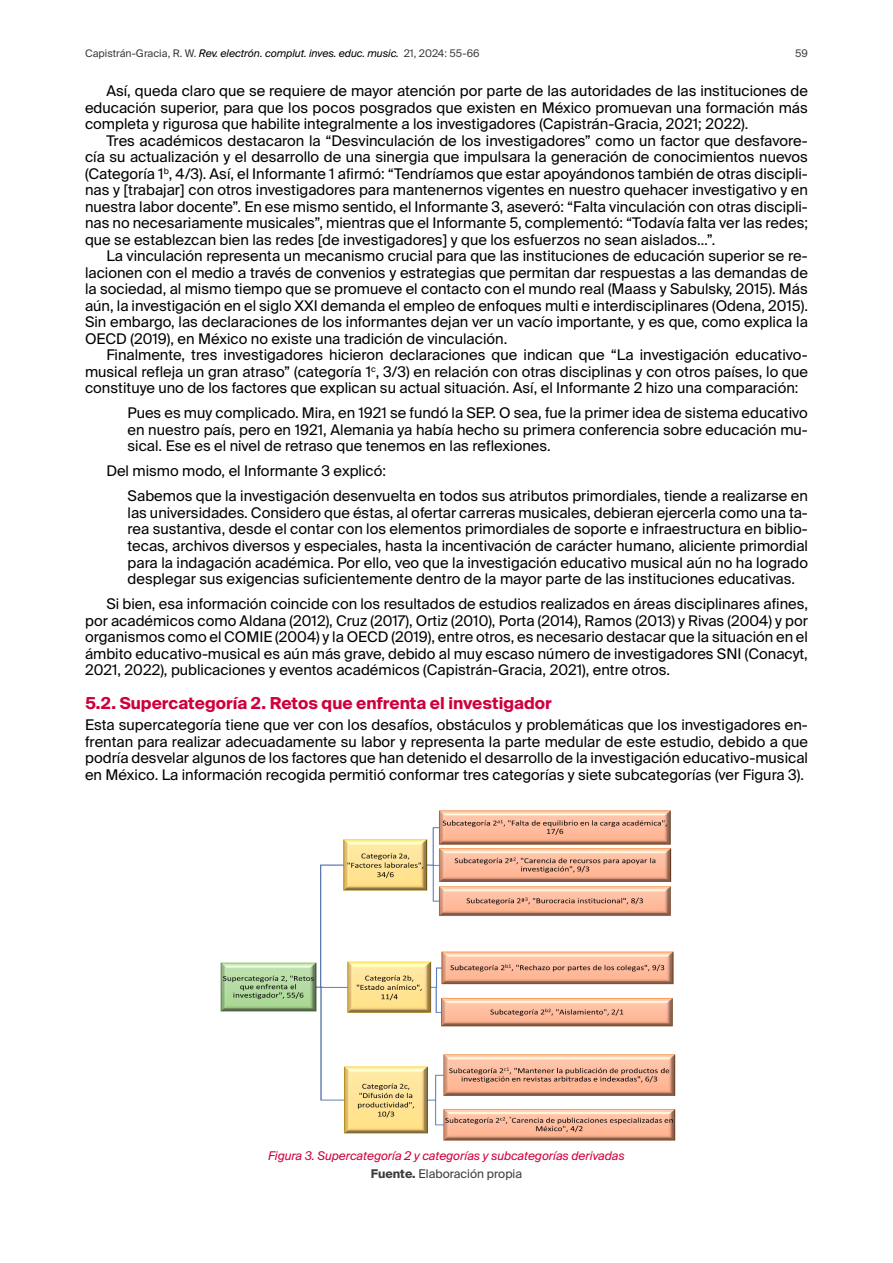
<style>
.page{position:relative;width:893px;height:1263px;background:#fff}
.page>*{position:absolute;margin:0;border:0;box-sizing:border-box;transform-origin:0 0}
._000-LADILLO_02{font:700 16.5px "Suisse Intl";color:#cf003d}
._000-TXT_GENERAL{font:14.7px/16.5px "Suisse Intl";color:#000;text-align:justify}
._000-Citas{font:14.7px/16.5px "Suisse Intl";color:#000;text-align:justify}
._000-PRIMER_PARRAFO{font:14.7px/16.5px "Suisse Intl";color:#000;text-align:justify}
._000-Pie_figuras_y_tablas{font:italic 12px "Suisse Intl";color:#cf003d}
._000-FUENTE{font:12px "Suisse Intl";color:#3c3c3b}
.t1{font:italic 10.5px "Suisse Intl";color:#000}
.t2{font:10.5px "Suisse Intl";color:#3c3c3b}
.s1{font-style:normal;color:#3c3c3b}
.s2{font-weight:700}
</style>
<div class="page">
<img style="left:220px;top:810px;width:455px;height:331px">
<p class="t1" style="left:85px;top:47px;width:396px"><span class="s1">Capistrán-Gracia, R. W.</span> Rev. electrón. complut. inves. educ. music. <span class="s1">21, 2024: 55-66</span></p>
<p class="t2" style="left:795px;top:47px;width:14px">59</p>
<p class="_000-TXT_GENERAL" style="left:85px;top:83px;width:724px;text-indent:21px">Así, queda claro que se requiere de mayor atención por parte de las autoridades de las instituciones de educación superior, para que los pocos posgrados que existen en México promuevan una formación más completa y rigurosa que habilite integralmente a los investigadores (Capistrán-Gracia, 2021; 2022).</p>
<p class="_000-TXT_GENERAL" style="left:85px;top:133px;width:724px;text-indent:21px">Tres académicos destacaron la “Desvinculación de los investigadores” como un factor que desfavore&shy;cía su actualización y el desarrollo de una sinergia que impulsara la generación de conocimientos nuevos (Categoría 1<sup>b</sup>, 4/3). Así, el Informante 1 afirmó: “Tendríamos que estar apoyándonos también de otras discipli&shy;nas y [trabajar] con otros investigadores para mantenernos vigentes en nuestro quehacer investigativo y en nuestra labor docente”. En ese mismo sentido, el Informante 3, aseveró: “Falta vinculación con otras discipli&shy;nas no necesariamente musicales”, mientras que el Informante 5, complementó: “Todavía falta ver las redes; que se establezcan bien las redes [de investigadores] y que los esfuerzos no sean aislados…”.</p>
<p class="_000-TXT_GENERAL" style="left:85px;top:248px;width:724px;text-indent:21px">La vinculación representa un mecanismo crucial para que las instituciones de educación superior se re&shy;lacionen con el medio a través de convenios y estrategias que permitan dar respuestas a las demandas de la sociedad, al mismo tiempo que se promueve el contacto con el mundo real (Maass y Sabulsky, 2015). Más aún, la investigación en el siglo XXI demanda el empleo de enfoques multi e interdisciplinares (Odena, 2015).<br>Sin embargo, las declaraciones de los informantes dejan ver un vacío importante, y es que, como explica la OECD (2019), en México no existe una tradición de vinculación.</p>
<p class="_000-TXT_GENERAL" style="left:85px;top:347px;width:724px;text-indent:21px">Finalmente, tres investigadores hicieron declaraciones que indican que “La investigación educativo&shy;musical refleja un gran atraso” (categoría 1<sup>c</sup>, 3/3) en relación con otras disciplinas y con otros países, lo que constituye uno de los factores que explican su actual situación. Así, el Informante 2 hizo una comparación:</p>
<p class="_000-Citas" style="left:128px;top:405px;width:682px">Pues es muy complicado. Mira, en 1921 se fundó la SEP. O sea, fue la primer idea de sistema educativo en nuestro país, pero en 1921, Alemania ya había hecho su primera conferencia sobre educación mu&shy;sical. Ese es el nivel de retraso que tenemos en las reflexiones.</p>
<p class="_000-TXT_GENERAL" style="left:106px;top:463px;width:281px">Del mismo modo, el Informante 3 explicó:</p>
<p class="_000-Citas" style="left:128px;top:488px;width:682px">Sabemos que la investigación desenvuelta en todos sus atributos primordiales, tiende a realizarse en las universidades. Considero que éstas, al ofertar carreras musicales, debieran ejercerla como una ta&shy;rea sustantiva, desde el contar con los elementos primordiales de soporte e infraestructura en biblio&shy;tecas, archivos diversos y especiales, hasta la incentivación de carácter humano, aliciente primordial para la indagación académica. Por ello, veo que la investigación educativo musical aún no ha logrado desplegar sus exigencias suficientemente dentro de la mayor parte de las instituciones educativas.</p>
<p class="_000-TXT_GENERAL" style="left:85px;top:596px;width:724px;text-indent:21px">Si bien, esa información coincide con los resultados de estudios realizados en áreas disciplinares afines, por académicos como Aldana (2012), Cruz (2017), Ortiz (2010), Porta (2014), Ramos (2013) y Rivas (2004) y por organismos como el COMIE (2004) y la OECD (2019), entre otros, es necesario destacar que la situación en el ámbito educativo-musical es aún más grave, debido al muy escaso número de investigadores SNI (Conacyt, 2021, 2022), publicaciones y eventos académicos (Capistrán-Gracia, 2021), entre otros.</p>
<p class="_000-LADILLO_02" style="left:85px;top:694px;width:468px">5.2. Supercategoría 2. Retos que enfrenta el investigador</p>
<p class="_000-PRIMER_PARRAFO" style="left:85px;top:717px;width:724px">Esta supercategoría tiene que ver con los desafíos, obstáculos y problemáticas que los investigadores en&shy;frentan para realizar adecuadamente su labor y representa la parte medular de este estudio, debido a que podría desvelar algunos de los factores que han detenido el desarrollo de la investigación educativo-musical en México. La información recogida permitió conformar tres categorías y siete subcategorías (ver Figura 3).</p>
<p class="_000-Pie_figuras_y_tablas" style="left:268px;top:1149px;width:358px">Figura 3. Supercategoría 2 y categorías y subcategorías derivadas</p>
<p class="_000-FUENTE" style="left:371px;top:1167px;width:153px"><span class="s2">Fuente.</span> Elaboración propia</p>
</div>
